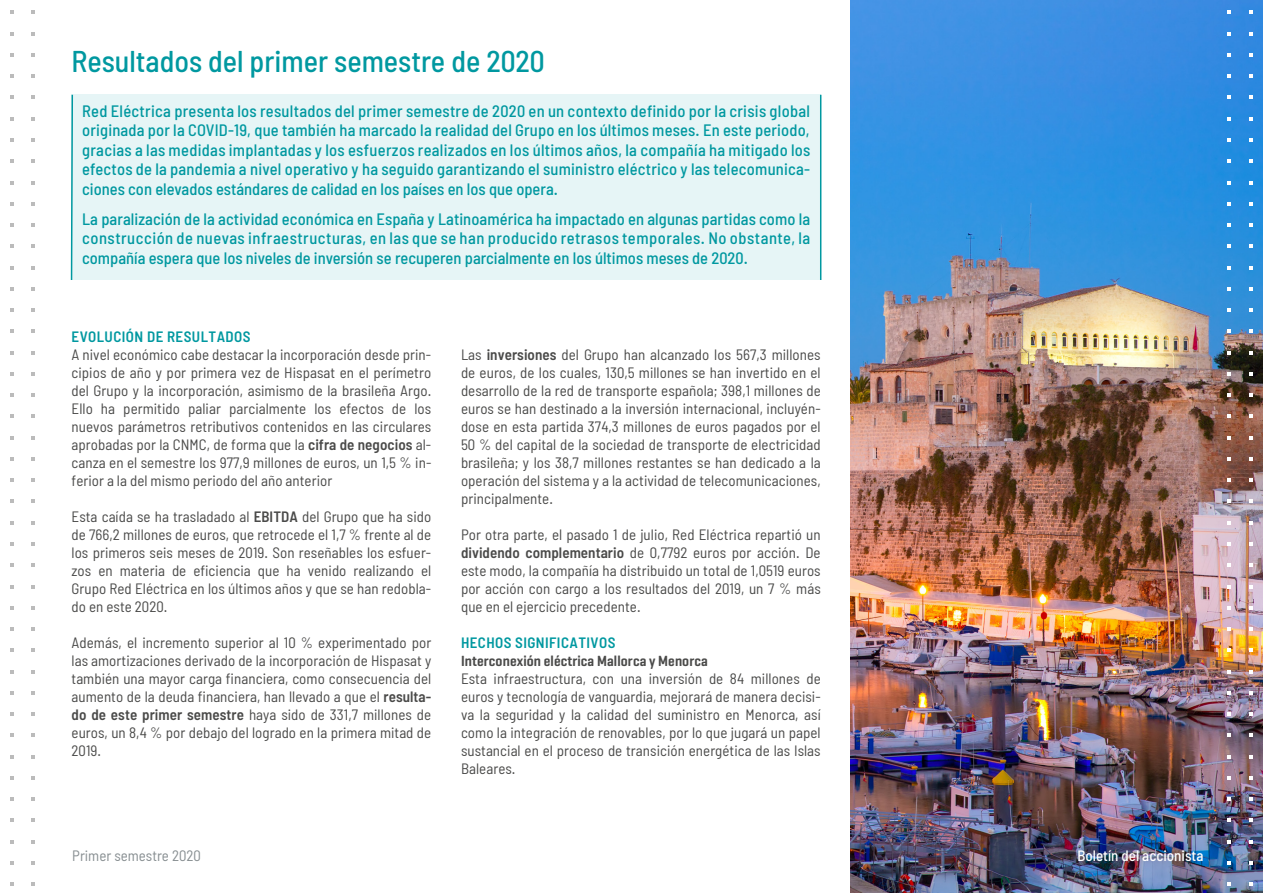
<style>
.page{position:relative;width:1263px;height:893px;background:#fff}
.page>*{position:absolute;margin:0;border:0;box-sizing:border-box;transform-origin:0 0}
.t1{font:500 semi-condensed 30px "Barlow";color:#0098a0}
.t2{font:500 semi-condensed 16.5px/19.5px "Barlow";color:#0098a0;text-align:justify}
.t3{font:semi-condensed 15px/18px "Barlow";letter-spacing:.005em;color:#4a4a49;text-align:justify}
.t4{font:600 semi-condensed 15px "Barlow";letter-spacing:.03em;color:#0098a0}
.t5{font:600 15px "Geogrotesque Cond";letter-spacing:.01em;color:#4a4a49}
.t6{font:500 semi-condensed 15px "Barlow";color:#fff}
.t7{font:semi-condensed 15px "Barlow";color:#878e91}
.s1{font-weight:600}
</style>
<div class="page">
<img style="left:850px;top:0;width:413px;height:893px">
<div style="left:72px;top:95px;width:749px;height:185px;background:#e6f5f6"></div>
<svg style="left:11px;top:882px;width:3px;height:4px"></svg>
<svg style="left:11px;top:861px;width:3px;height:4px"></svg>
<svg style="left:11px;top:797px;width:3px;height:4px"></svg>
<svg style="left:11px;top:712px;width:3px;height:4px"></svg>
<svg style="left:11px;top:627px;width:3px;height:4px"></svg>
<svg style="left:11px;top:542px;width:3px;height:4px"></svg>
<svg style="left:32px;top:882px;width:3px;height:4px"></svg>
<svg style="left:32px;top:861px;width:3px;height:4px"></svg>
<svg style="left:32px;top:797px;width:3px;height:4px"></svg>
<svg style="left:32px;top:712px;width:3px;height:4px"></svg>
<svg style="left:32px;top:627px;width:3px;height:4px"></svg>
<svg style="left:32px;top:542px;width:3px;height:4px"></svg>
<svg style="left:11px;top:478px;width:3px;height:4px"></svg>
<svg style="left:32px;top:478px;width:3px;height:4px"></svg>
<svg style="left:11px;top:457px;width:3px;height:4px"></svg>
<svg style="left:32px;top:457px;width:3px;height:4px"></svg>
<svg style="left:11px;top:393px;width:3px;height:4px"></svg>
<svg style="left:32px;top:393px;width:3px;height:4px"></svg>
<svg style="left:11px;top:372px;width:3px;height:4px"></svg>
<svg style="left:32px;top:372px;width:3px;height:4px"></svg>
<svg style="left:11px;top:308px;width:3px;height:4px"></svg>
<svg style="left:32px;top:308px;width:3px;height:4px"></svg>
<svg style="left:11px;top:287px;width:3px;height:4px"></svg>
<svg style="left:32px;top:287px;width:3px;height:4px"></svg>
<svg style="left:11px;top:223px;width:3px;height:4px"></svg>
<svg style="left:32px;top:223px;width:3px;height:4px"></svg>
<svg style="left:11px;top:138px;width:3px;height:4px"></svg>
<svg style="left:32px;top:138px;width:3px;height:4px"></svg>
<svg style="left:11px;top:53px;width:3px;height:4px"></svg>
<svg style="left:32px;top:53px;width:3px;height:4px"></svg>
<svg style="left:1228px;top:882px;width:3px;height:4px"></svg>
<svg style="left:1228px;top:861px;width:3px;height:4px"></svg>
<svg style="left:1228px;top:797px;width:3px;height:4px"></svg>
<svg style="left:1228px;top:712px;width:3px;height:4px"></svg>
<svg style="left:1228px;top:627px;width:3px;height:4px"></svg>
<svg style="left:1228px;top:542px;width:3px;height:4px"></svg>
<svg style="left:1249px;top:882px;width:3px;height:4px"></svg>
<svg style="left:1249px;top:861px;width:3px;height:4px"></svg>
<svg style="left:1249px;top:797px;width:3px;height:4px"></svg>
<svg style="left:1249px;top:712px;width:3px;height:4px"></svg>
<svg style="left:1249px;top:627px;width:3px;height:4px"></svg>
<svg style="left:1249px;top:542px;width:3px;height:4px"></svg>
<svg style="left:1228px;top:478px;width:3px;height:4px"></svg>
<svg style="left:1249px;top:478px;width:3px;height:4px"></svg>
<svg style="left:1228px;top:457px;width:3px;height:4px"></svg>
<svg style="left:1249px;top:457px;width:3px;height:4px"></svg>
<svg style="left:1228px;top:393px;width:3px;height:4px"></svg>
<svg style="left:1249px;top:393px;width:3px;height:4px"></svg>
<svg style="left:1228px;top:372px;width:3px;height:4px"></svg>
<svg style="left:1249px;top:372px;width:3px;height:4px"></svg>
<svg style="left:1228px;top:308px;width:3px;height:4px"></svg>
<svg style="left:1249px;top:308px;width:3px;height:4px"></svg>
<svg style="left:1228px;top:287px;width:3px;height:4px"></svg>
<svg style="left:1249px;top:287px;width:3px;height:4px"></svg>
<svg style="left:1228px;top:223px;width:3px;height:4px"></svg>
<svg style="left:1249px;top:223px;width:3px;height:4px"></svg>
<svg style="left:1228px;top:138px;width:3px;height:4px"></svg>
<svg style="left:1249px;top:138px;width:3px;height:4px"></svg>
<svg style="left:1228px;top:53px;width:3px;height:4px"></svg>
<svg style="left:1249px;top:53px;width:3px;height:4px"></svg>
<svg style="left:70px;top:94px;width:4px;height:186px"></svg>
<hr style="left:820px;top:95px;width:1px;height:185px;background:#0098a0">
<h1 class="t1" style="left:72px;top:43px;width:475px">Resultados del primer semestre de 2020</h1>
<p class="t2" style="left:82px;top:101px;width:730px">Red Eléctrica presenta los resultados del primer semestre de 2020 en un contexto definido por la crisis global originada por la COVID-19, que también ha marcado la realidad del Grupo en los últimos meses. En este periodo, gracias a las medidas implantadas y los esfuerzos realizados en los últimos años, la compañía ha mitigado los efectos de la pandemia a nivel operativo y ha seguido garantizando el suministro eléctrico y las telecomunica&shy;ciones con elevados estándares de calidad en los países en los que opera.</p>
<p class="t2" style="left:82px;top:209px;width:730px">La paralización de la actividad económica en España y Latinoamérica ha impactado en algunas partidas como la construcción de nuevas infraestructuras, en las que se han producido retrasos temporales. No obstante, la compañía espera que los niveles de inversión se recuperen parcialmente en los últimos meses de 2020.</p>
<p class="t4" style="left:72px;top:327px;width:180px">EVOLUCIÓN DE RESULTADOS</p>
<p class="t3" style="left:72px;top:345px;width:361px">A nivel económico cabe destacar la incorporación desde prin&shy;cipios de año y por primera vez de Hispasat en el perímetro del Grupo y la incorporación, asimismo de la brasileña Argo.<br>Ello ha permitido paliar parcialmente los efectos de los nuevos parámetros retributivos contenidos en las circulares aprobadas por la CNMC, de forma que la <span class="s1">cifra de negocios</span> al&shy;canza en el semestre los 977,9 millones de euros, un 1,5 % in&shy;ferior a la del mismo periodo del año anterior</p>
<p class="t3" style="left:72px;top:507px;width:361px">Esta caída se ha trasladado al <span class="s1">EBITDA</span> del Grupo que ha sido de 766,2 millones de euros, que retrocede el 1,7 % frente al de los primeros seis meses de 2019. Son reseñables los esfuer&shy;zos en materia de eficiencia que ha venido realizando el Grupo Red Eléctrica en los últimos años y que se han redobla&shy;do en este 2020.</p>
<p class="t3" style="left:72px;top:633px;width:361px">Además, el incremento superior al 10 % experimentado por las amortizaciones derivado de la incorporación de Hispasat y también una mayor carga financiera, como consecuencia del aumento de la deuda financiera, han llevado a que el <span class="s1">resulta&shy;do de este primer semestre</span> haya sido de 331,7 millones de euros, un 8,4 % por debajo del logrado en la primera mitad de 2019.</p>
<p class="t3" style="left:461px;top:345px;width:361px">Las <span class="s1">inversiones</span> del Grupo han alcanzado los 567,3 millones de euros, de los cuales, 130,5 millones se han invertido en el desarrollo de la red de transporte española; 398,1 millones de euros se han destinado a la inversión internacional, incluyén&shy;dose en esta partida 374,3 millones de euros pagados por el 50 % del capital de la sociedad de transporte de electricidad brasileña; y los 38,7 millones restantes se han dedicado a la operación del sistema y a la actividad de telecomunicaciones, principalmente.</p>
<p class="t3" style="left:461px;top:525px;width:361px">Por otra parte, el pasado 1 de julio, Red Eléctrica repartió un <span class="s1">dividendo complementario</span> de 0,7792 euros por acción. De este modo, la compañía ha distribuido un total de 1,0519 euros por acción con cargo a los resultados del 2019, un 7 % más que en el ejercicio precedente.</p>
<p class="t4" style="left:461px;top:633px;width:156px">HECHOS SIGNIFICATIVOS</p>
<p class="t5" style="left:461px;top:651px;width:248px">Interconexión eléctrica Mallorca y Menorca</p>
<p class="t3" style="left:461px;top:669px;width:361px">Esta infraestructura, con una inversión de 84 millones de euros y tecnología de vanguardia, mejorará de manera decisi&shy;va la seguridad y la calidad del suministro en Menorca, así como la integración de renovables, por lo que jugará un papel sustancial en el proceso de transición energética de las Islas Baleares.</p>
<p class="t7" style="left:72px;top:846px;width:130px">Primer semestre 2020</p>
<p class="t6" style="left:1077px;top:846px;width:127px">Boletín del accionista</p>
</div>
